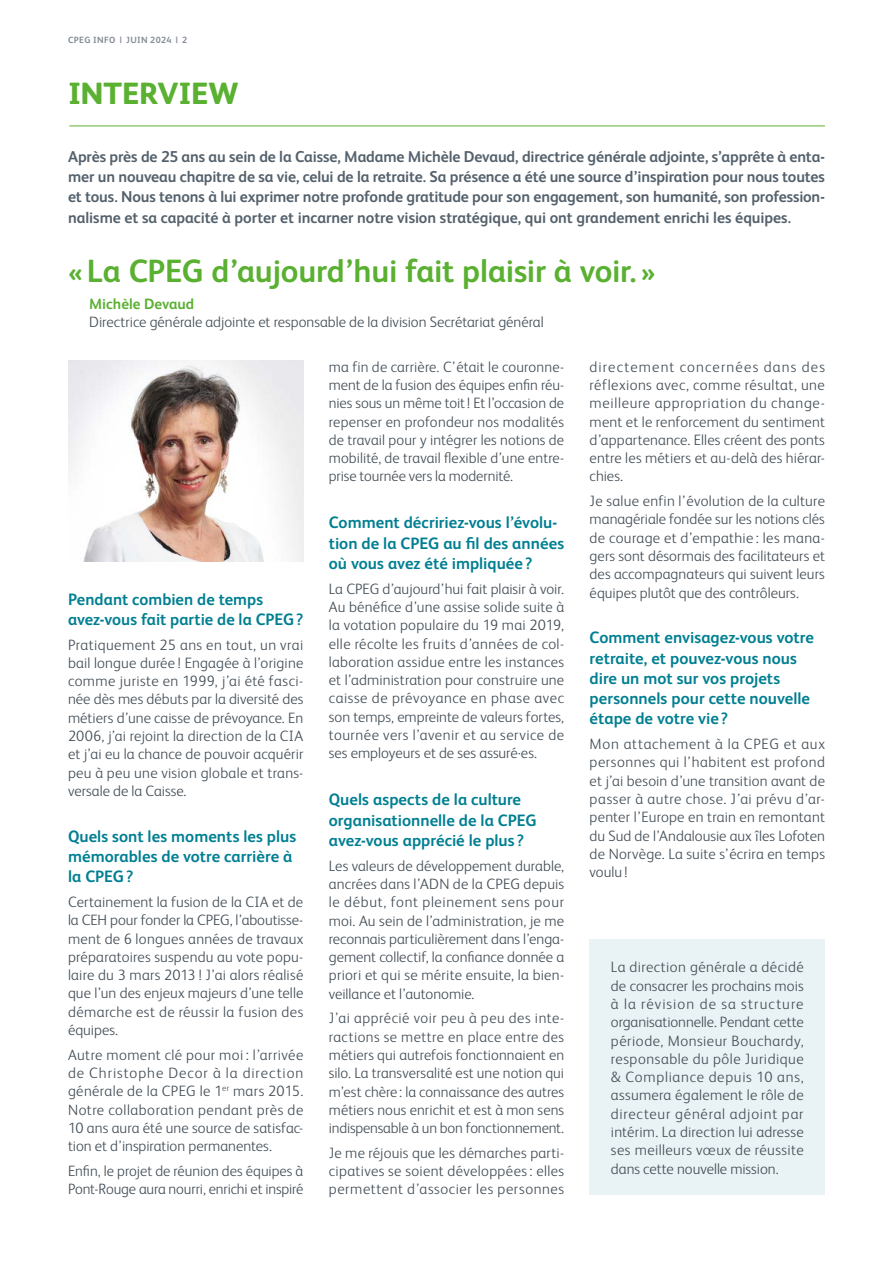
<style>
.page{position:relative;width:893px;height:1263px;background:#fff}
.page>*{position:absolute;margin:0;border:0;box-sizing:border-box;transform-origin:0 0}
.t1{font:700 32.25px "FS Albert";letter-spacing:-.01em;color:#5ab031}
.t2{font:800 30.75px "FS Albert";letter-spacing:-.005em;color:#5ab031}
.t3{font:700 16.5px/20.2px "FS Albert";color:#007f92}
.t4{font:700 15.75px/20.2px "FS Albert";letter-spacing:-.005em;color:#54616c;text-align:justify}
.t5{font:300 15px/18.3px "FS Albert";letter-spacing:.005em;color:#434e57;text-align:justify}
.t6{font:700 15px "FS Albert";color:#5ab031}
.t7{font:700 9px "FS Albert";letter-spacing:.04em;color:#818a95}
.s1{color:#fff}
</style>
<div class="page">
<hr style="left:69px;top:126px;width:756px;height:1px;background:#5ab031">
<img style="left:68px;top:360px;width:235px;height:201px">
<div style="left:590px;top:939px;width:235px;height:256px;background:#e9f3f6"></div>
<p class="t7" style="left:68px;top:33px;width:121px">CPEG INFO<span class="s1">I</span>|<span class="s1">I</span>JUIN 2024<span class="s1">I</span>|<span class="s1">I</span>2</p>
<h2 class="t2" style="left:68px;top:72px;width:172px">INTERVIEW</h2>
<p class="t4" style="left:68px;top:146px;width:758px">Après près de 25 ans au sein de la Caisse, Madame Michèle Devaud, directrice générale adjointe, s’apprête à enta&shy;mer un nouveau chapitre de sa vie, celui de la retraite. Sa présence a été une source d’inspiration pour nous toutes et tous. Nous tenons à lui exprimer notre profonde gratitude pour son engagement, son humanité, son profession&shy;nalisme et sa capacité à porter et incarner notre vision stratégique, qui ont grandement enrichi les équipes.</p>
<h1 class="t1" style="left:68px;top:249px;width:589px">« La CPEG d’aujourd’hui fait plaisir à voir. »</h1>
<p class="t6" style="left:89px;top:293px;width:106px">Michèle Devaud</p>
<p class="t5" style="left:89px;top:312px;width:456px">Directrice générale adjointe et responsable de la division Secrétariat général</p>
<p class="t3" style="left:68px;top:588px;width:237px">Pendant combien de temps avez-vous fait partie de la CPEG?</p>
<p class="t5" style="left:68px;top:635px;width:237px">Pratiquement 25 ans en tout, un vrai bail longue durée ! Engagée à l’origine comme juriste en 1999, j’ai été fasci&shy;née dès mes débuts par la diversité des métiers d’une caisse de prévoyance. En 2006, j’ai rejoint la direction de la CIA et j’ai eu la chance de pouvoir acquérir peu à peu une vision globale et trans&shy;versale de la Caisse.</p>
<p class="t3" style="left:68px;top:825px;width:230px">Quels sont les moments les plus mémorables de votre carrière à la CPEG?</p>
<p class="t5" style="left:68px;top:892px;width:237px">Certainement la fusion de la CIA et de la CEH pour fonder la CPEG, l’aboutisse&shy;ment de 6 longues années de travaux préparatoires suspendu au vote popu&shy;laire du 3 mars 2013 ! J’ai alors réalisé que l’un des enjeux majeurs d’une telle démarche est de réussir la fusion des équipes.</p>
<p class="t5" style="left:68px;top:1045px;width:237px">Autre moment clé pour moi : l’arrivée de Christophe Decor à la direction générale de la CPEG le 1<sup>er</sup> mars 2015.<br>Notre collaboration pendant près de 10 ans aura été une source de satisfac&shy;tion et d’inspiration permanentes.</p>
<p class="t5" style="left:68px;top:1161px;width:237px">Enfin, le projet de réunion des équipes à<br>Pont-Rouge aura nourri, enrichi et inspiré</p>
<p class="t5" style="left:329px;top:357px;width:237px">ma fin de carrière. C’était le couronne&shy;ment de la fusion des équipes enfin réu&shy;nies sous un même toit! Et l’occasion de repenser en profondeur nos modalités de travail pour y intégrer les notions de mobilité, de travail flexible d’une entre&shy;prise tournée vers la modernité.</p>
<p class="t3" style="left:329px;top:512px;width:237px">Comment décririez-vous l’évolu&shy;tion de la CPEG au fil des années où vous avez été impliquée?</p>
<p class="t5" style="left:329px;top:579px;width:237px">La CPEG d’aujourd’hui fait plaisir à voir.<br>Au bénéfice d’une assise solide suite à la votation populaire du 19 mai 2019, elle récolte les fruits d’années de col&shy;laboration assidue entre les instances et l’administration pour construire une caisse de prévoyance en phase avec son temps, empreinte de valeurs fortes, tournée vers l’avenir et au service de ses employeurs et de ses assuré·es.</p>
<p class="t3" style="left:329px;top:789px;width:209px">Quels aspects de la culture organisationnelle de la CPEG avez-vous apprécié le plus ?</p>
<p class="t5" style="left:329px;top:855px;width:237px">Les valeurs de développement durable, ancrées dans l’ADN de la CPEG depuis le début, font pleinement sens pour moi. Au sein de l’administration, je me reconnais particulièrement dans l’enga&shy;gement collectif, la confiance donnée a priori et qui se mérite ensuite, la bien&shy;veillance et l’autonomie.</p>
<p class="t5" style="left:329px;top:1008px;width:237px">J’ai apprécié voir peu à peu des inte&shy;ractions se mettre en place entre des métiers qui autrefois fonctionnaient en silo. La transversalité est une notion qui m’est chère: la connaissance des autres métiers nous enrichit et est à mon sens indispensable à un bon fonctionnement.</p>
<p class="t5" style="left:329px;top:1143px;width:237px">Je me réjouis que les démarches parti&shy;cipatives se soient développées: elles permettent d’associer les personnes</p>
<p class="t5" style="left:590px;top:357px;width:237px">directement concernées dans des réflexions avec, comme résultat, une meilleure appropriation du change&shy;ment et le renforcement du sentiment d’appartenance. Elles créent des ponts entre les métiers et au-delà des hiérar&shy;chies.</p>
<p class="t5" style="left:590px;top:491px;width:237px">Je salue enfin l’évolution de la culture managériale fondée sur les notions clés de courage et d’empathie : les mana&shy;gers sont désormais des facilitateurs et des accompagnateurs qui suivent leurs équipes plutôt que des contrôleurs.</p>
<p class="t3" style="left:590px;top:627px;width:226px">Comment envisagez-vous votre retraite, et pouvez-vous nous dire un mot sur vos projets personnels pour cette nouvelle étape de votre vie?</p>
<p class="t5" style="left:590px;top:734px;width:237px">Mon attachement à la CPEG et aux personnes qui l’habitent est profond et j’ai besoin d’une transition avant de passer à autre chose. J’ai prévu d’ar&shy;penter l’Europe en train en remontant du Sud de l’Andalousie aux îles Lofoten de Norvège. La suite s’écrira en temps voulu!</p>
<p class="t5" style="left:611px;top:957px;width:194px">La direction générale a décidé de consacrer les prochains mois à la révision de sa structure organisationnelle. Pendant cette période, Monsieur Bouchardy, responsable du pôle Juridique &amp; Compliance depuis 10 ans, assumera également le rôle de directeur général adjoint par intérim. La direction lui adresse ses meilleurs vœux de réussite dans cette nouvelle mission.</p>
</div>
